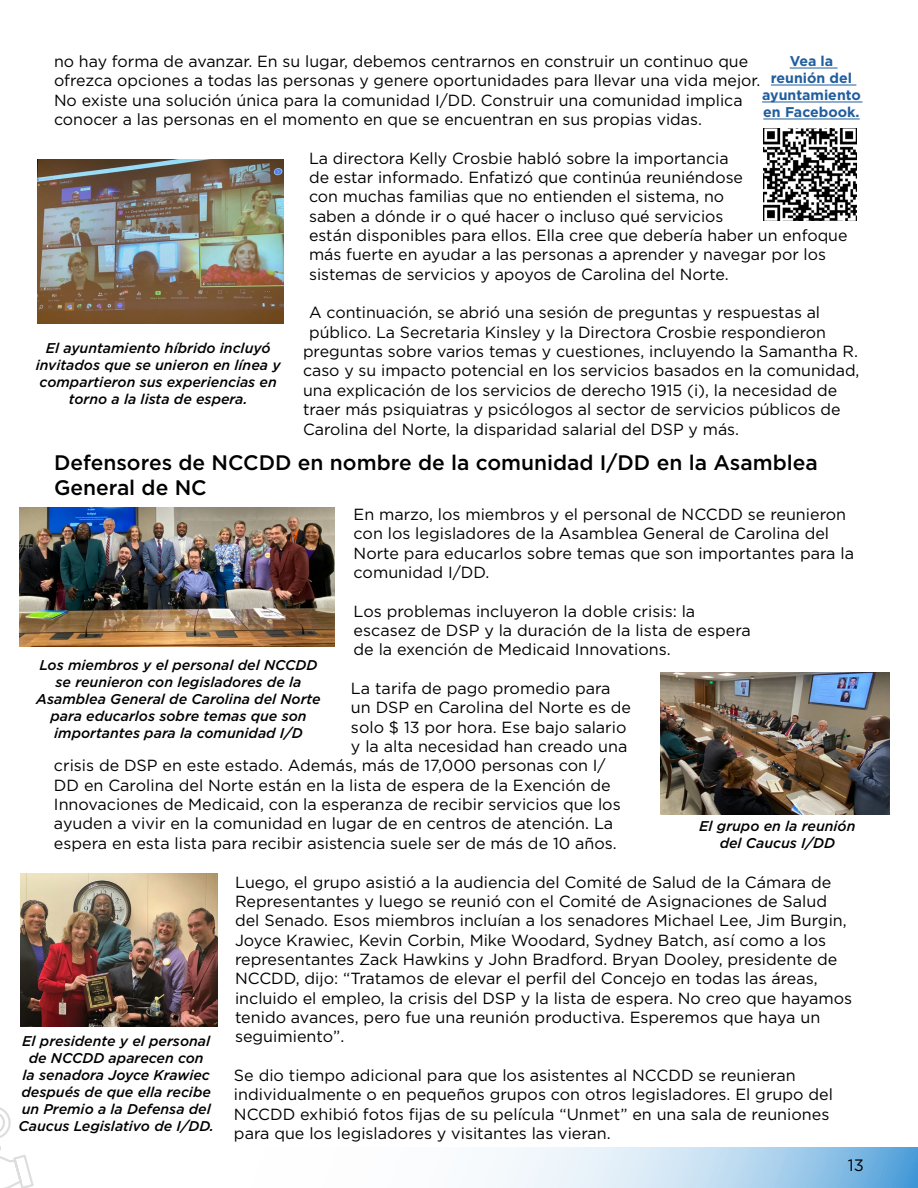
<style>
.page{position:relative;width:918px;height:1188px;background:#fff}
.page>*{position:absolute;margin:0;border:0;box-sizing:border-box;transform-origin:0 0}
.t1{font:500 21px/25.2px "Gotham";color:#000}
.t2{font:16.5px "Gotham";color:#000}
.t3{font:16.2px/19.4px "Gotham";color:#000}
.t4{font:italic 500 14.1px/17px "Gotham";color:#000;text-align:center}
.t5{font:700 14.1px/17px "Gotham";color:#215e9e;text-align:center}
</style>
<div class="page">
<svg style="left:0;top:1107px;width:11px;height:41px"></svg>
<img style="left:660px;top:672px;width:230px;height:142px">
<svg style="left:1px;top:1148px;width:917px;height:40px"></svg>
<hr style="left:0;top:1148px;width:1px;height:40px;background:#0075c9">
<img style="left:38px;top:159px;width:246px;height:164px">
<img style="left:20px;top:874px;width:197px;height:153px">
<img style="left:20px;top:507px;width:314px;height:139px">
<img style="left:764px;top:128px;width:92px;height:92px">
<hr style="left:790px;top:68px;width:48px;height:1px;background:#215e9e">
<hr style="left:771px;top:85px;width:85px;height:1px;background:#215e9e">
<hr style="left:762px;top:102px;width:100px;height:1px;background:#215e9e">
<hr style="left:763px;top:119px;width:97px;height:1px;background:#215e9e">
<p class="t3" style="left:54px;top:51px;width:708px">no hay forma de avanzar. En su lugar, debemos centrarnos en construir un continuo que ofrezca opciones a todas las personas y genere oportunidades para llevar una vida mejor.<br>No existe una solución única para la comunidad I/DD. Construir una comunidad implica conocer a las personas en el momento en que se encuentran en sus propias vidas.</p>
<p class="t3" style="left:309px;top:148px;width:540px">La directora Kelly Crosbie habló sobre la importancia<br>de estar informado. Enfatizó que continúa reuniéndose<br>con muchas familias que no entienden el sistema, no<br>saben a dónde ir o qué hacer o incluso qué servicios<br>están disponibles para ellos. Ella cree que debería haber un enfoque más fuerte en ayudar a las personas a aprender y navegar por los sistemas de servicios y apoyos de Carolina del Norte.</p>
<p class="t3" style="left:309px;top:303px;width:513px">A continuación, se abrió una sesión de preguntas y respuestas al</p>
<p class="t3" style="left:309px;top:322px;width:518px">público. La Secretaria Kinsley y la Directora Crosbie respondieron</p>
<p class="t3" style="left:303px;top:341px;width:556px">preguntas sobre varios temas y cuestiones, incluyendo la Samantha R.</p>
<p class="t3" style="left:303px;top:361px;width:558px">caso y su impacto potencial en los servicios basados en la comunidad,</p>
<p class="t3" style="left:303px;top:380px;width:536px">una explicación de los servicios de derecho 1915 (i), la necesidad de</p>
<p class="t3" style="left:303px;top:399px;width:539px">traer más psiquiatras y psicólogos al sector de servicios públicos de</p>
<p class="t3" style="left:303px;top:419px;width:438px">Carolina del Norte, la disparidad salarial del DSP y más.</p>
<p class="t1" style="left:54px;top:450px;width:765px">Defensores de NCCDD en nombre de la comunidad I/DD en la Asamblea<br>General de NC</p>
<p class="t3" style="left:354px;top:504px;width:502px">En marzo, los miembros y el personal de NCCDD se reunieron con los legisladores de la Asamblea General de Carolina del Norte para educarlos sobre temas que son importantes para la comunidad I/DD.</p>
<p class="t3" style="left:354px;top:601px;width:399px">Los problemas incluyeron la doble crisis: la escasez de DSP y la duración de la lista de espera de la exención de Medicaid Innovations.</p>
<p class="t3" style="left:351px;top:678px;width:261px">La tarifa de pago promedio para</p>
<p class="t3" style="left:351px;top:698px;width:282px">un DSP en Carolina del Norte es de</p>
<p class="t3" style="left:351px;top:717px;width:277px">solo $ 13 por hora. Ese bajo salario</p>
<p class="t3" style="left:351px;top:736px;width:278px">y la alta necesidad han creado una</p>
<p class="t3" style="left:54px;top:756px;width:553px">crisis de DSP en este estado. Además, más de 17,000 personas con I/</p>
<p class="t3" style="left:54px;top:775px;width:558px">DD en Carolina del Norte están en la lista de espera de la Exención de</p>
<p class="t3" style="left:54px;top:794px;width:568px">Innovaciones de Medicaid, con la esperanza de recibir servicios que los</p>
<p class="t3" style="left:54px;top:814px;width:561px">ayuden a vivir en la comunidad en lugar de en centros de atención. La</p>
<p class="t3" style="left:54px;top:833px;width:564px">espera en esta lista para recibir asistencia suele ser de más de 10 años.</p>
<p class="t3" style="left:235px;top:872px;width:619px">Luego, el grupo asistió a la audiencia del Comité de Salud de la Cámara de Representantes y luego se reunió con el Comité de Asignaciones de Salud del Senado. Esos miembros incluían a los senadores Michael Lee, Jim Burgin, Joyce Krawiec, Kevin Corbin, Mike Woodard, Sydney Batch, así como a los representantes Zack Hawkins y John Bradford. Bryan Dooley, presidente de NCCDD, dijo: “Tratamos de elevar el perfil del Concejo en todas las áreas, incluido el empleo, la crisis del DSP y la lista de espera. No creo que hayamos tenido avances, pero fue una reunión productiva. Esperemos que haya un seguimiento”.</p>
<p class="t3" style="left:234px;top:1065px;width:600px">Se dio tiempo adicional para que los asistentes al NCCDD se reunieran individualmente o en pequeños grupos con otros legisladores. El grupo del NCCDD exhibió fotos fijas de su película “Unmet” en una sala de reuniones para que los legisladores y visitantes las vieran.</p>
<p class="t5" style="left:762px;top:52px;width:100px">Vea la reunión del ayuntamiento en Facebook.</p>
<p class="t4" style="left:36px;top:340px;width:246px">El ayuntamiento híbrido incluyó invitados que se unieron en línea y compartieron sus experiencias en torno a la lista de espera.</p>
<p class="t4" style="left:36px;top:657px;width:286px">Los miembros y el personal del NCCDD se reunieron con legisladores de la Asamblea General de Carolina del Norte para educarlos sobre temas que son importantes para la comunidad I/D</p>
<p class="t4" style="left:699px;top:817px;width:158px">El grupo en la reunión del Caucus I/DD</p>
<p class="t4" style="left:19px;top:1033px;width:197px">El presidente y el personal de NCCDD aparecen con<br>la senadora Joyce Krawiec después de que ella recibe un Premio a la Defensa del<br>Caucus Legislativo de I/DD.</p>
<p class="t2" style="left:848px;top:1155px;width:18px">13</p>
</div>
